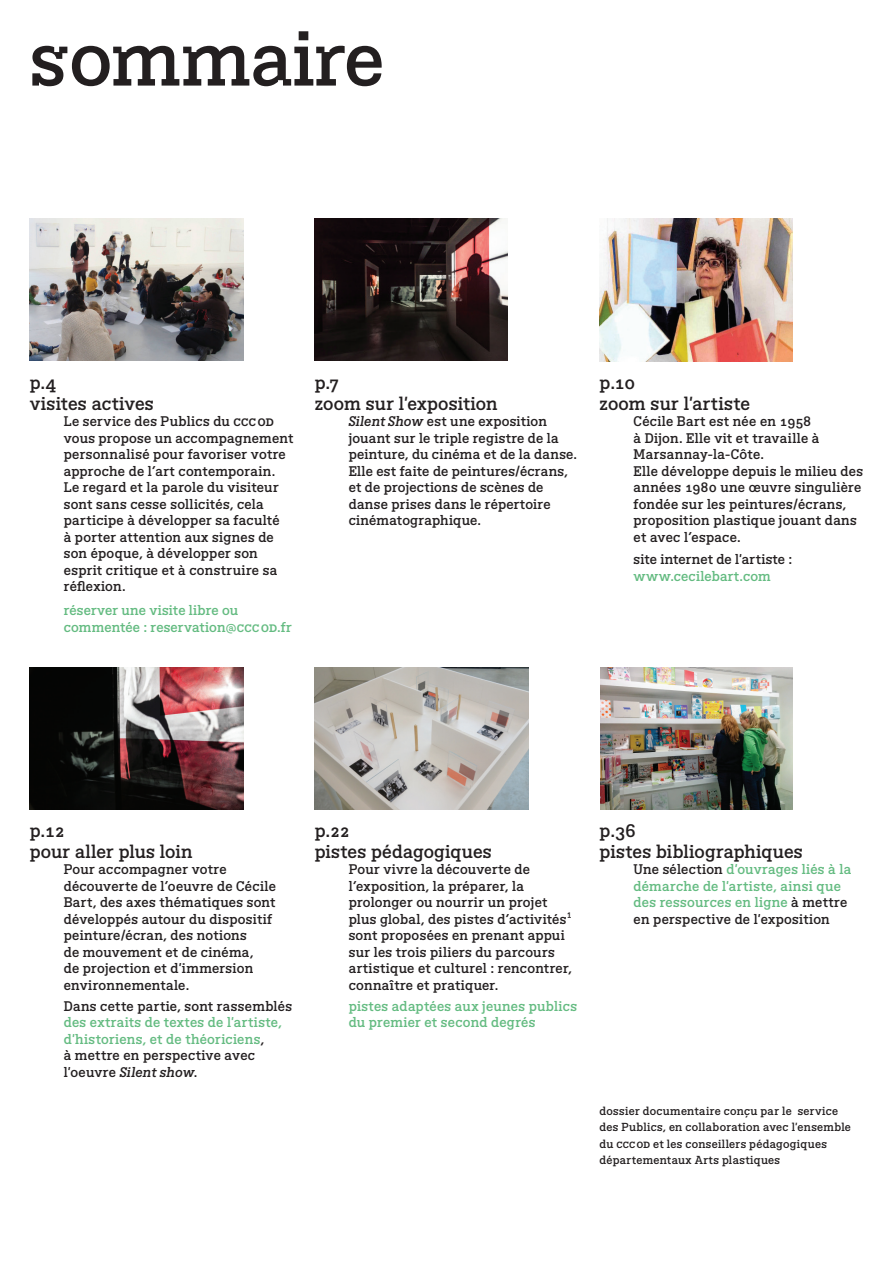
<style>
.page{position:relative;width:893px;height:1263px;background:#fff}
.page>*{position:absolute;margin:0;border:0;box-sizing:border-box;transform-origin:0 0}
.t1{font:75px "BVHCCCOD Titrage";letter-spacing:-.005em;color:#231f20}
.t2{font:18px/21px "BVHCCCOD";letter-spacing:.01em;color:#231f20}
.t3{font:13.5px/16.5px "BVHCCCOD";letter-spacing:.015em;color:#231f20}
.t4{font:13.5px/16.5px "BVHCCCOD";letter-spacing:.015em;color:#64bb81}
.t5{font:11.25px/16.5px "BVHCCCOD";letter-spacing:.03em;color:#231f20}
.s1{font-style:italic}
.s2{color:#231f20}
.s3{font-style:italic;color:#231f20}
</style>
<div class="page">
<img style="left:30px;top:668px;width:213px;height:142px">
<img style="left:315px;top:668px;width:213px;height:142px">
<img style="left:315px;top:218px;width:192px;height:142px">
<img style="left:600px;top:218px;width:192px;height:144px">
<img style="left:30px;top:218px;width:213px;height:142px">
<img style="left:600px;top:668px;width:192px;height:142px">
<h1 class="t1" style="left:30px;top:9px;width:356px">sommaire</h1>
<h2 class="t2" style="left:30px;top:373px;width:126px">p.4<br>visites actives</h2>
<p class="t3" style="left:64px;top:414px;width:231px">Le service des Publics du cccod vous propose un accompagnement personnalisé pour favoriser votre approche de l’art contemporain.<br>Le regard et la parole du visiteur sont sans cesse sollicités, cela participe à développer sa faculté<br>à porter attention aux signes de son époque, à développer son esprit critique et à construire sa réflexion.</p>
<p class="t4" style="left:64px;top:603px;width:230px">réserver une visite libre ou commentée : reservation@cccod.fr</p>
<h2 class="t2" style="left:315px;top:373px;width:184px">p.7<br>zoom sur l'exposition</h2>
<p class="t3" style="left:349px;top:414px;width:230px"><span class="s1">Silent Show</span> est une exposition jouant sur le triple registre de la peinture, du cinéma et de la danse.<br>Elle est faite de peintures/écrans, et de projections de scènes de danse prises dans le répertoire cinématographique.</p>
<h2 class="t2" style="left:600px;top:373px;width:152px">p.10<br>zoom sur l'artiste</h2>
<p class="t3" style="left:634px;top:414px;width:231px">Cécile Bart est née en 1958<br>à Dijon. Elle vit et travaille à<br>Marsannay-la-Côte.<br>Elle développe depuis le milieu des années 1980 une œuvre singulière fondée sur les peintures/écrans, proposition plastique jouant dans et avec l’espace.</p>
<p class="t3" style="left:634px;top:552px;width:160px">site internet de l'artiste :</p>
<p class="t4" style="left:634px;top:568px;width:139px">www.cecilebart.com</p>
<h2 class="t2" style="left:30px;top:821px;width:164px">p.12<br>pour aller plus loin</h2>
<p class="t3" style="left:64px;top:862px;width:214px">Pour accompagner votre découverte de l’oeuvre de Cécile<br>Bart, des axes thématiques sont développés autour du dispositif peinture/écran, des notions<br>de mouvement et de cinéma,<br>de projection et d'immersion environnementale.</p>
<p class="t3" style="left:64px;top:998px;width:230px">Dans cette partie, sont rassemblés</p>
<p class="t4" style="left:64px;top:1015px;width:219px">des extraits de textes de l'artiste, d'historiens, et de théoriciens<span class="s2">,<br>à mettre en perspective avec l'oeuvre</span> <span class="s3">Silent show</span><span class="s2">.</span></p>
<h2 class="t2" style="left:315px;top:821px;width:179px">p.22<br>pistes pédagogiques</h2>
<p class="t3" style="left:349px;top:862px;width:225px">Pour vivre la découverte de l’exposition, la préparer, la prolonger ou nourrir un projet plus global, des pistes d’activités¹ sont proposées en prenant appui sur les trois piliers du parcours artistique et culturel : rencontrer, connaître et pratiquer.</p>
<p class="t4" style="left:349px;top:998px;width:230px">pistes adaptées aux jeunes publics du premier et second degrés</p>
<h2 class="t2" style="left:600px;top:821px;width:205px">p.36<br>pistes bibliographiques</h2>
<p class="t4" style="left:634px;top:862px;width:219px"><span class="s2">Une sélection</span> d'ouvrages liés à la démarche de l'artiste, ainsi que des ressources en ligne <span class="s2">à mettre en perspective de l'exposition</span></p>
<p class="t5" style="left:600px;top:1103px;width:253px">dossier documentaire conçu par le service des Publics, en collaboration avec l'ensemble du cccod et les conseillers pédagogiques départementaux Arts plastiques</p>
</div>
